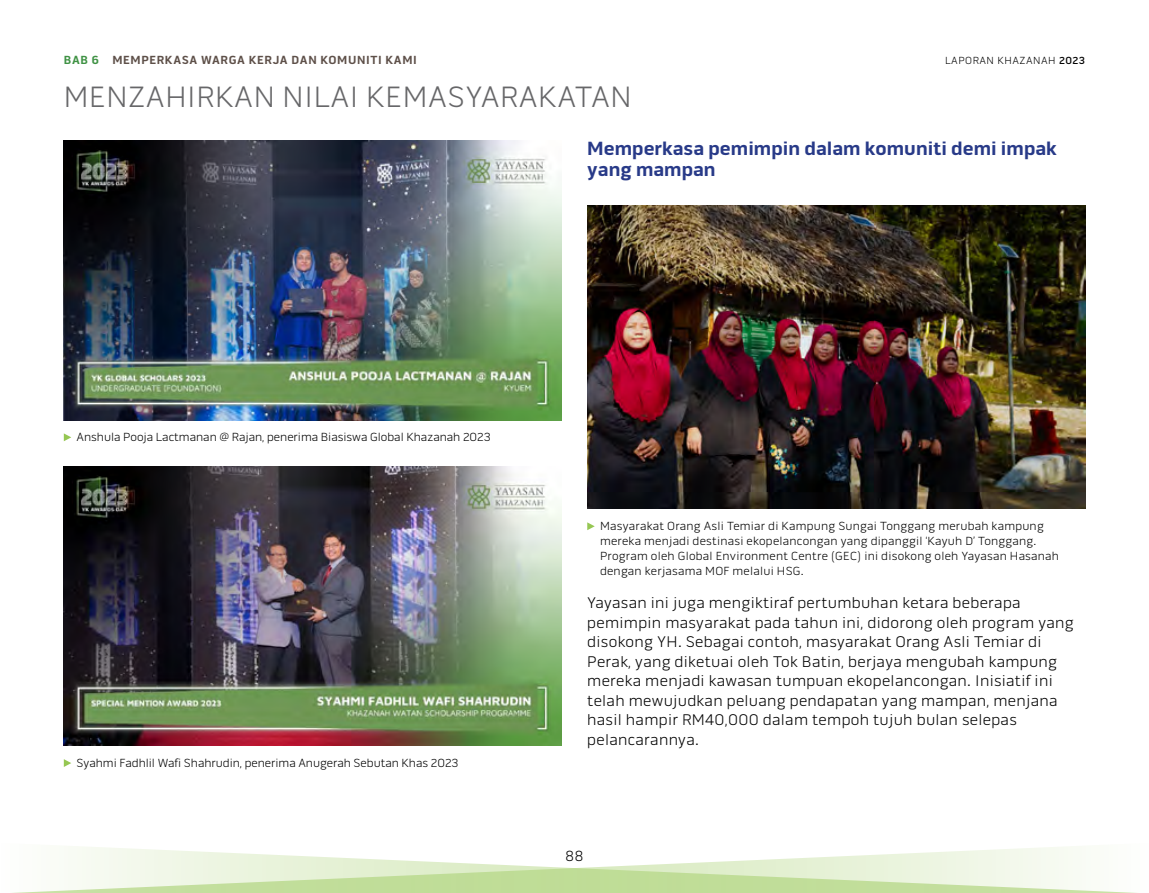
<style>
.page{position:relative;width:1149px;height:893px;background:#fff}
.page>*{position:absolute;margin:0;border:0;box-sizing:border-box;transform-origin:0 0}
.t1{font:300 30px "Pill Gothic 600 mg";letter-spacing:.02em;color:#676769}
.t2{font:700 19.5px/21px "Pill Gothic 600 mg";color:#283a88}
.t3{font:300 15.75px/19.5px "Pill Gothic 600 mg";letter-spacing:.02em;color:#000}
.t4{font:300 15px "Pill Gothic 600 mg";color:#000}
.t5{font:300 12px/15px "Pill Gothic 600 mg";letter-spacing:.02em;color:#000}
.t6{font:300 12px "Pill Gothic 600 mg";color:#000}
.t7{font:700 12px "Pill Gothic 600 mg";letter-spacing:.05em;color:#5e5049}
.t8{font:300 10.5px "Pill Gothic 600 mg";letter-spacing:.05em;color:#000}
.s1{color:#3f9244}
.s2{font-weight:500}
</style>
<div class="page">
<svg style="left:12px;top:846px;width:1125px;height:47px"></svg>
<img style="left:64px;top:140px;width:497px;height:280px">
<img style="left:64px;top:466px;width:497px;height:280px">
<img style="left:587px;top:206px;width:497px;height:303px">
<svg style="left:64px;top:433px;width:7px;height:8px"></svg>
<svg style="left:64px;top:759px;width:7px;height:8px"></svg>
<svg style="left:587px;top:522px;width:7px;height:8px"></svg>
<p class="t7" style="left:64px;top:53px;width:354px"><span class="s1">BAB 6</span> MEMPERKASA WARGA KERJA DAN KOMUNITI KAMI</p>
<p class="t8" style="left:944px;top:54px;width:141px">LAPORAN KHAZANAH <span class="s2">2023</span></p>
<h1 class="t1" style="left:64px;top:80px;width:569px">MENZAHIRKAN NILAI KEMASYARAKATAN</h1>
<p class="t2" style="left:587px;top:138px;width:471px">Memperkasa pemimpin dalam komuniti demi impak yang mampan</p>
<p class="t6" style="left:77px;top:430px;width:415px">Anshula Pooja Lactmanan @ Rajan, penerima Biasiswa Global Khazanah 2023</p>
<p class="t6" style="left:77px;top:756px;width:383px">Syahmi Fadhlil Wafi Shahrudin, penerima Anugerah Sebutan Khas 2023</p>
<p class="t5" style="left:600px;top:519px;width:460px">Masyarakat Orang Asli Temiar di Kampung Sungai Tonggang merubah kampung mereka menjadi destinasi ekopelancongan yang dipanggil ‘Kayuh D’ Tonggang.<br>Program oleh Global Environment Centre (GEC) ini disokong oleh Yayasan Hasanah dengan kerjasama MOF melalui HSG.</p>
<p class="t3" style="left:587px;top:593px;width:487px">Yayasan ini juga mengiktiraf pertumbuhan ketara beberapa pemimpin masyarakat pada tahun ini, didorong oleh program yang disokong YH. Sebagai contoh, masyarakat Orang Asli Temiar di Perak, yang diketuai oleh Tok Batin, berjaya mengubah kampung mereka menjadi kawasan tumpuan ekopelancongan. Inisiatif ini telah mewujudkan peluang pendapatan yang mampan, menjana hasil hampir RM40,000 dalam tempoh tujuh bulan selepas pelancarannya.</p>
<p class="t4" style="left:565px;top:847px;width:20px">88</p>
</div>
